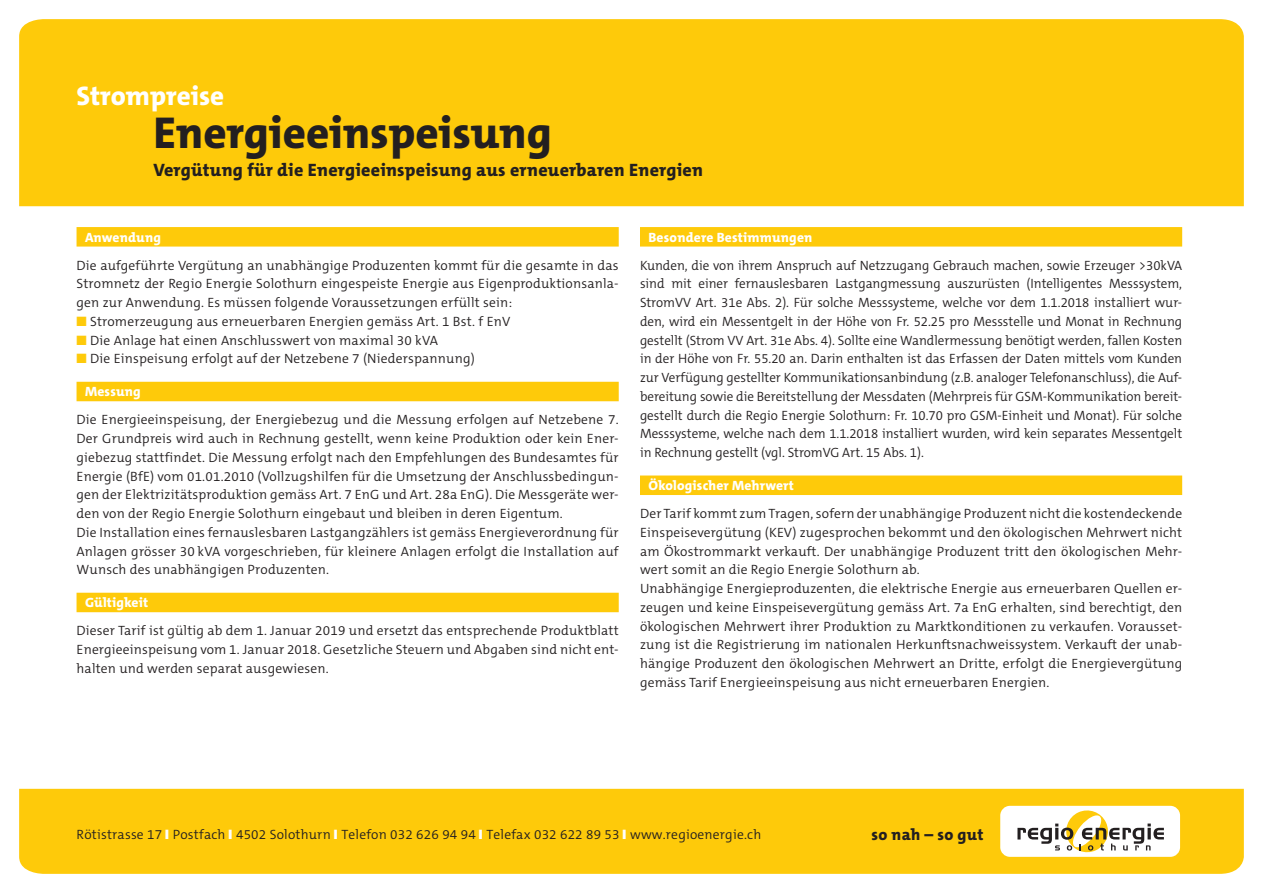
<style>
.page{position:relative;width:1263px;height:893px;background:#fff}
.page>*{position:absolute;margin:0;border:0;box-sizing:border-box;transform-origin:0 0}
.t1{font:800 45px "The Mix C5";color:#231f20}
.t2{font:800 27px "The Mix C5";color:#fff}
.t3{font:800 18px "The Mix C5";letter-spacing:.015em;color:#231f20}
.t4{font:800 16.2px "The Mix C5";letter-spacing:.02em;color:#231f20}
.t5{font:300 13.5px/18.8px "The Mix C5";letter-spacing:.015em;color:#231f20;text-align:justify}
.t6{font:800 13.5px "The Mix C5";letter-spacing:.015em;color:#fff}
.s1{color:#feca0a}
</style>
<div class="page">
<div style="left:19px;top:19px;width:1225px;height:187px;background:#feca0a"></div>
<div style="left:19px;top:789px;width:1225px;height:85px;background:#feca0a"></div>
<div style="left:1000px;top:806px;width:180px;height:51px;background:#fff;border-radius:10px"></div>
<svg style="left:1017px;top:810px;width:147px;height:43px"></svg>
<div style="left:77px;top:227px;width:542px;height:20px;background:#feca0a"></div>
<div style="left:77px;top:382px;width:542px;height:19px;background:#feca0a"></div>
<div style="left:77px;top:593px;width:542px;height:19px;background:#feca0a"></div>
<div style="left:640px;top:227px;width:542px;height:20px;background:#feca0a"></div>
<div style="left:640px;top:475px;width:542px;height:20px;background:#feca0a"></div>
<svg style="left:166px;top:830px;width:3px;height:9px"></svg>
<svg style="left:229px;top:830px;width:3px;height:9px"></svg>
<svg style="left:334px;top:830px;width:3px;height:9px"></svg>
<svg style="left:479px;top:830px;width:3px;height:9px"></svg>
<svg style="left:623px;top:830px;width:3px;height:9px"></svg>
<h2 class="t2" style="left:77px;top:79px;width:149px">Strompreise</h2>
<h1 class="t1" style="left:153px;top:104px;width:400px">Energieeinspeisung</h1>
<h3 class="t3" style="left:153px;top:158px;width:551px">Vergütung für die Energieeinspeisung aus erneuerbaren Energien</h3>
<p class="t6" style="left:85px;top:228px;width:77px">Anwendung</p>
<p class="t5" style="left:77px;top:256px;width:544px">Die aufgeführte Vergütung an unabhängige Produzenten kommt für die gesamte in das Stromnetz der Regio Energie Solothurn eingespeiste Energie aus Eigenproduktionsanla&shy;gen zur Anwendung. Es müssen folgende Voraussetzungen erfüllt sein:</p>
<p class="t5" style="left:77px;top:312px;width:435px"><span class="s1">■</span> Stromerzeugung aus erneuerbaren Energien gemäss Art. 1 Bst. f EnV</p>
<p class="t5" style="left:77px;top:331px;width:363px"><span class="s1">■</span> Die Anlage hat einen Anschlusswert von maximal 30 kVA</p>
<p class="t5" style="left:77px;top:350px;width:400px"><span class="s1">■</span> Die Einspeisung erfolgt auf der Netzebene 7 (Niederspannung)</p>
<p class="t6" style="left:85px;top:383px;width:57px">Messung</p>
<p class="t5" style="left:77px;top:410px;width:544px;text-align:left">Die Energieeinspeisung, der Energiebezug und die Messung erfolgen auf Netzebene 7.<br>Der Grundpreis wird auch in Rechnung gestellt, wenn keine Produktion oder kein Ener&shy;giebezug stattfindet. Die Messung erfolgt nach den Empfehlungen des Bundesamtes für Energie (BfE) vom 01.01.2010 (Vollzugshilfen für die Umsetzung der Anschlussbedingun&shy;gen der Elektrizitätsproduktion gemäss Art. 7 EnG und Art. 28a EnG). Die Messgeräte wer&shy;den von der Regio Energie Solothurn eingebaut und bleiben in deren Eigentum.<br>Die Installation eines fernauslesbaren Lastgangzählers ist gemäss Energieverordnung für Anlagen grösser 30 kVA vorgeschrieben, für kleinere Anlagen erfolgt die Installation auf Wunsch des unabhängigen Produzenten.</p>
<p class="t6" style="left:85px;top:594px;width:65px">Gültigkeit</p>
<p class="t5" style="left:77px;top:621px;width:544px">Dieser Tarif ist gültig ab dem 1. Januar 2019 und ersetzt das entsprechende Produktblatt Energieeinspeisung vom 1. Januar 2018. Gesetzliche Steuern und Abgaben sind nicht ent&shy;halten und werden separat ausgewiesen.</p>
<p class="t6" style="left:648px;top:228px;width:165px">Besondere Bestimmungen</p>
<p class="t5" style="left:640px;top:256px;width:544px">Kunden, die von ihrem Anspruch auf Netzzugang Gebrauch machen, sowie Erzeuger &gt;30kVA sind mit einer fernauslesbaren Lastgangmessung auszurüsten (Intelligentes Messsystem, StromVV Art. 31e Abs. 2). Für solche Messsysteme, welche vor dem 1.1.2018 installiert wur&shy;den, wird ein Messentgelt in der Höhe von Fr. 52.25 pro Messstelle und Monat in Rechnung gestellt (Strom VV Art. 31e Abs. 4). Sollte eine Wandlermessung benötigt werden, fallen Kosten in der Höhe von Fr. 55.20 an. Darin enthalten ist das Erfassen der Daten mittels vom Kunden zur Verfügung gestellter Kommunikationsanbindung (z.B. analoger Telefonanschluss), die Auf&shy;bereitung sowie die Bereitstellung der Messdaten (Mehrpreis für GSM-Kommunikation bereit&shy;gestellt durch die Regio Energie Solothurn: Fr. 10.70 pro GSM-Einheit und Monat). Für solche Messsysteme, welche nach dem 1.1.2018 installiert wurden, wird kein separates Messentgelt in Rechnung gestellt (vgl. StromVG Art. 15 Abs. 1).</p>
<p class="t6" style="left:648px;top:477px;width:147px">Ökologischer Mehrwert</p>
<p class="t5" style="left:640px;top:504px;width:544px;text-align:left">Der Tarif kommt zum Tragen, sofern der unabhängige Produzent nicht die kostendeckende Einspeisevergütung (KEV) zugesprochen bekommt und den ökologischen Mehrwert nicht am Ökostrommarkt verkauft. Der unabhängige Produzent tritt den ökologischen Mehr&shy;wert somit an die Regio Energie Solothurn ab.<br>Unabhängige Energieproduzenten, die elektrische Energie aus erneuerbaren Quellen er&shy;zeugen und keine Einspeisevergütung gemäss Art. 7a EnG erhalten, sind berechtigt, den ökologischen Mehrwert ihrer Produktion zu Marktkonditionen zu verkaufen. Vorausset&shy;zung ist die Registrierung im nationalen Herkunftsnachweissystem. Verkauft der unab&shy;hängige Produzent den ökologischen Mehrwert an Dritte, erfolgt die Energievergütung gemäss Tarif Energieeinspeisung aus nicht erneuerbaren Energien.</p>
<p class="t5" style="left:77px;top:826px;width:686px">Rötistrasse 17 Postfach 4502 Solothurn Telefon 032 626 94 94 Telefax 032 622 89 53 www.regioenergie.ch</p>
<p class="t4" style="left:871px;top:824px;width:114px">so nah – so gut</p>
</div>
